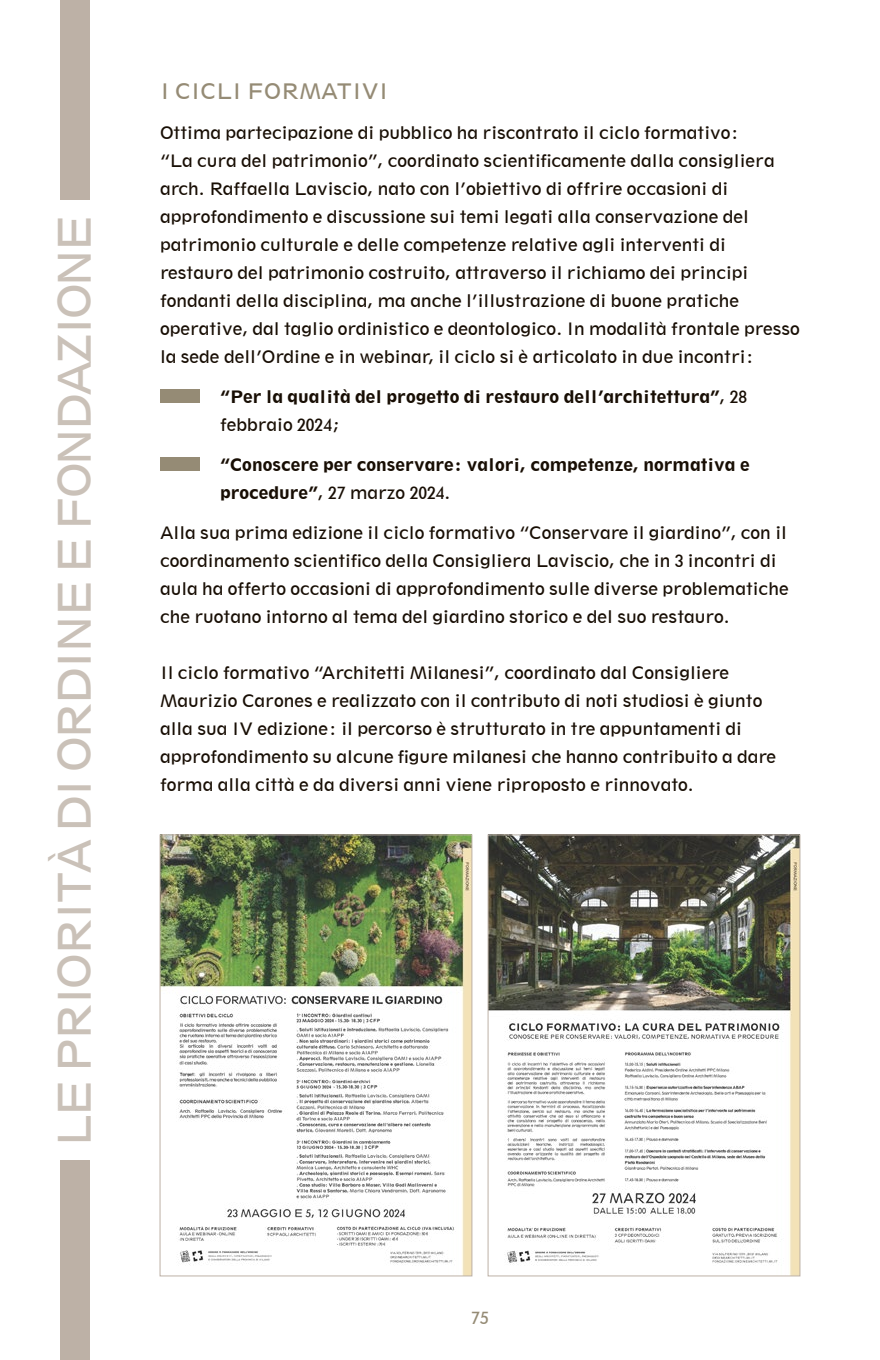
<style>
.page{position:relative;width:880px;height:1360px;background:#fff}
.page>*{position:absolute;margin:0;border:0;box-sizing:border-box;transform-origin:0 0}
.t1{font:42px "Geometric 212 BT";letter-spacing:-.075em;color:#cac1b8}
.t2{font:20px "Geometric 212 BT";color:#958b75}
.t3{font:16px/28px "Geometric 212 BT";color:#180e04}
.t4{font:800 16px/28px "Geometric 212 BT";color:#180e04}
.t5{font:16px "Geometric 212 BT";color:#958b75}
.s1{font-weight:400}
</style>
<div class="page">
<div style="left:160px;top:389px;width:40px;height:14px;background:#958b75"></div>
<div style="left:160px;top:457px;width:40px;height:14px;background:#958b75"></div>
<div style="left:60px;top:0;width:30px;height:200px;background:#bdb1a6"></div>
<div style="left:60px;top:1160px;width:30px;height:200px;background:#bdb1a6"></div>
<img style="left:162px;top:837px;width:308px;height:437px">
<div style="left:160px;top:835px;width:312px;height:441px;border:1px solid #bdb1a6"></div>
<img style="left:490px;top:837px;width:308px;height:437px">
<div style="left:488px;top:835px;width:312px;height:441px;border:1px solid #bdb1a6"></div>
<h1 class="t1" style="left:48px;top:1147px;width:935px;rotate:-90deg">LE PRIORITÀ DI ORDINE E FONDAZIONE</h1>
<p class="t2" style="left:160px;top:79px;width:230px">I CICLI FORMATIVI</p>
<p class="t3" style="left:160px;top:119px;width:642px">Ottima partecipazione di pubblico ha riscontrato il ciclo formativo:<br>“La cura del patrimonio”, coordinato scientificamente dalla consigliera arch. Raffaella Laviscio, nato con l’obiettivo di offrire occasioni di approfondimento e discussione sui temi legati alla conservazione del patrimonio culturale e delle competenze relative agli interventi di restauro del patrimonio costruito, attraverso il richiamo dei principi fondanti della disciplina, ma anche l’illustrazione di buone pratiche operative, dal taglio ordinistico e deontologico. In modalità frontale presso la sede dell’Ordine e in webinar, il ciclo si è articolato in due incontri:</p>
<p class="t4" style="left:220px;top:383px;width:529px">“Per la qualità del progetto di restauro dell’architettura”<span class="s1">, 28 febbraio 2024;</span></p>
<p class="t4" style="left:220px;top:451px;width:531px">“Conoscere per conservare: valori, competenze, normativa e procedure”<span class="s1">, 27 marzo 2024.</span></p>
<p class="t3" style="left:160px;top:519px;width:630px">Alla sua prima edizione il ciclo formativo “Conservare il giardino”, con il coordinamento scientifico della Consigliera Laviscio, che in 3 incontri di aula ha offerto occasioni di approfondimento sulle diverse problematiche che ruotano intorno al tema del giardino storico e del suo restauro.</p>
<p class="t3" style="left:160px;top:659px;width:618px">Il ciclo formativo “Architetti Milanesi”, coordinato dal Consigliere Maurizio Carones e realizzato con il contributo di noti studiosi è giunto alla sua IV edizione: il percorso è strutturato in tre appuntamenti di approfondimento su alcune figure milanesi che hanno contribuito a dare forma alla città e da diversi anni viene riproposto e rinnovato.</p>
<p class="t5" style="left:471px;top:1308px;width:19px">75</p>
</div>
